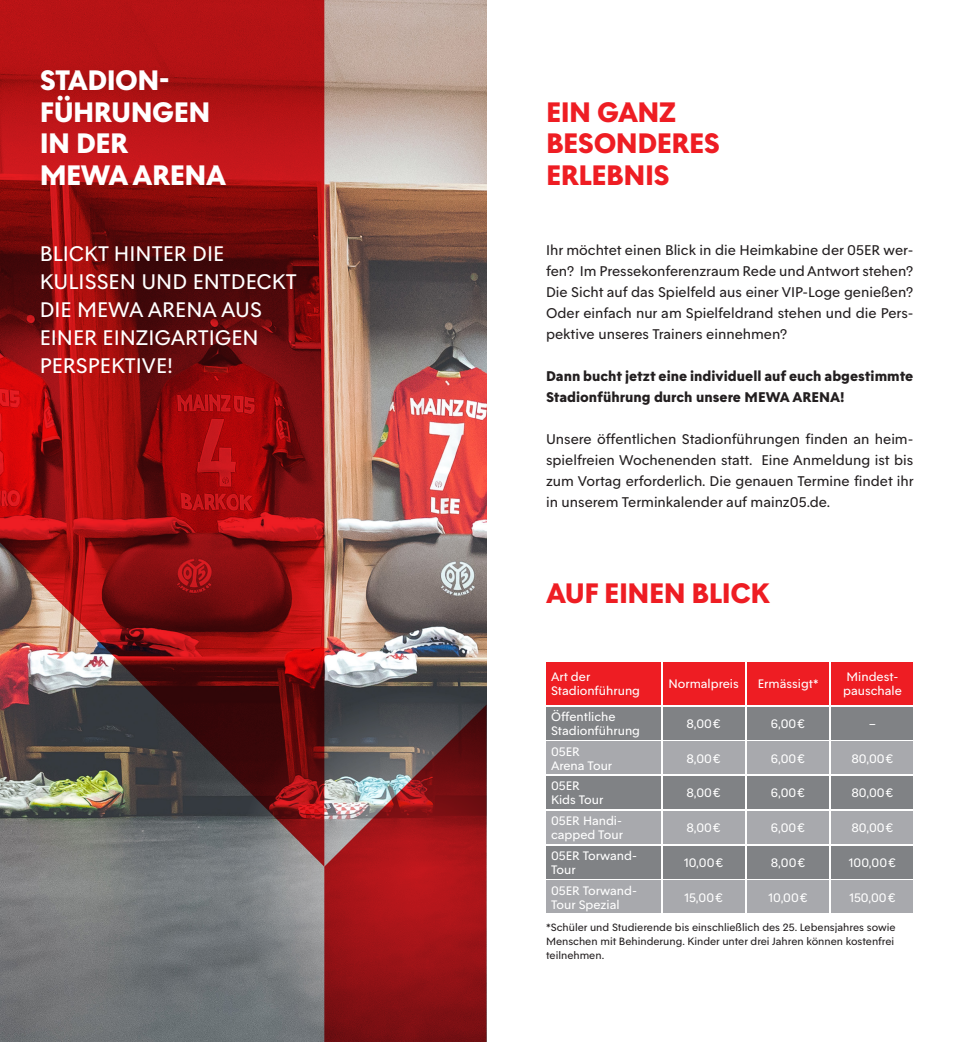
<style>
.page{position:relative;width:973px;height:1042px;background:#fff}
.page>*{position:absolute;margin:0;border:0;box-sizing:border-box;transform-origin:0 0}
.t1{font:700 28px/31.5px "M05 Text";letter-spacing:-.02em;color:#ee1d23}
.t2{font:700 28px/31.5px "M05 Text";letter-spacing:-.02em;color:#fff}
.t3{font:21px/28px "M05 Text";color:#fff}
.t4{font:14px/21px "M05 Text";color:#231f20;text-align:justify}
.t5{font:700 14px/21px "M05 Text";color:#231f20}
.t6{font:12.25px/14px "M05 Text";color:#fff}
.t7{font:10.5px/14px "M05 Text";color:#231f20}
</style>
<div class="page">
<img style="left:0;top:0;width:486px;height:1042px">
<svg style="left:235px;top:690px;width:367px;height:352px"></svg>
<svg style="left:324px;top:704px;width:162px;height:338px"></svg>
<svg style="left:0;top:0;width:324px;height:866px"></svg>
<div style="left:831px;top:662px;width:82px;height:42px;background:#ee1d23"></div>
<div style="left:546px;top:662px;width:114px;height:42px;background:#ee1d23"></div>
<div style="left:747px;top:662px;width:81px;height:42px;background:#ee1d23"></div>
<div style="left:662px;top:662px;width:82px;height:42px;background:#ee1d23"></div>
<div style="left:546px;top:707px;width:114px;height:32px;background:#808285"></div>
<div style="left:662px;top:707px;width:82px;height:32px;background:#808285"></div>
<div style="left:747px;top:707px;width:81px;height:32px;background:#808285"></div>
<div style="left:831px;top:707px;width:82px;height:32px;background:#808285"></div>
<div style="left:546px;top:776px;width:114px;height:33px;background:#808285"></div>
<div style="left:662px;top:776px;width:82px;height:33px;background:#808285"></div>
<div style="left:747px;top:776px;width:81px;height:33px;background:#808285"></div>
<div style="left:831px;top:776px;width:82px;height:33px;background:#808285"></div>
<div style="left:546px;top:846px;width:114px;height:32px;background:#808285"></div>
<div style="left:662px;top:846px;width:82px;height:32px;background:#808285"></div>
<div style="left:747px;top:846px;width:81px;height:32px;background:#808285"></div>
<div style="left:831px;top:846px;width:82px;height:32px;background:#808285"></div>
<div style="left:546px;top:742px;width:114px;height:32px;background:#a8a9ad"></div>
<div style="left:662px;top:742px;width:82px;height:32px;background:#a8a9ad"></div>
<div style="left:747px;top:742px;width:81px;height:32px;background:#a8a9ad"></div>
<div style="left:831px;top:742px;width:82px;height:32px;background:#a8a9ad"></div>
<div style="left:546px;top:811px;width:114px;height:32px;background:#a8a9ad"></div>
<div style="left:662px;top:811px;width:82px;height:32px;background:#a8a9ad"></div>
<div style="left:747px;top:811px;width:81px;height:32px;background:#a8a9ad"></div>
<div style="left:831px;top:811px;width:82px;height:32px;background:#a8a9ad"></div>
<div style="left:546px;top:880px;width:114px;height:33px;background:#a8a9ad"></div>
<div style="left:662px;top:880px;width:82px;height:33px;background:#a8a9ad"></div>
<div style="left:747px;top:880px;width:81px;height:33px;background:#a8a9ad"></div>
<div style="left:831px;top:880px;width:82px;height:33px;background:#a8a9ad"></div>
<h1 class="t2" style="left:40px;top:64px;width:188px">STADION-<br>FÜHRUNGEN<br>IN DER<br>MEWA ARENA</h1>
<h1 class="t1" style="left:546px;top:95px;width:176px">EIN GANZ<br>BESONDERES<br>ERLEBNIS</h1>
<h2 class="t3" style="left:40px;top:239px;width:258px">BLICKT HINTER DIE<br>KULISSEN UND ENTDECKT<br>DIE MEWA ARENA AUS<br>EINER EINZIGARTIGEN<br>PERSPEKTIVE!</h2>
<p class="t4" style="left:546px;top:240px;width:369px">Ihr möchtet einen Blick in die Heimkabine der 05ER wer&shy;fen? Im Pressekonferenzraum Rede und Antwort stehen?<br>Die Sicht auf das Spielfeld aus einer VIP-Loge genießen?<br>Oder einfach nur am Spielfeldrand stehen und die Pers&shy;pektive unseres Trainers einnehmen?</p>
<p class="t5" style="left:546px;top:365px;width:369px">Dann bucht jetzt eine individuell auf euch abgestimmte<br>Stadionführung durch unsere MEWA ARENA!</p>
<p class="t4" style="left:546px;top:429px;width:369px">Unsere öffentlichen Stadionführungen finden an heim&shy;spielfreien Wochenenden statt. Eine Anmeldung ist bis zum Vortag erforderlich. Die genauen Termine findet ihr in unserem Terminkalender auf mainz05.de.</p>
<h1 class="t1" style="left:546px;top:576px;width:225px">AUF EINEN BLICK</h1>
<p class="t6" style="left:551px;top:670px;width:91px">Art der<br>Stadionführung</p>
<p class="t6" style="left:668px;top:677px;width:72px">Normalpreis</p>
<p class="t6" style="left:757px;top:677px;width:62px">Ermässigt*</p>
<p class="t6" style="left:551px;top:709px;width:91px">Öffentliche<br>Stadionführung</p>
<p class="t6" style="left:686px;top:716px;width:36px">8,00€</p>
<p class="t6" style="left:770px;top:716px;width:36px">6,00€</p>
<p class="t6" style="left:868px;top:716px;width:9px">–</p>
<p class="t6" style="left:842px;top:670px;width:60px">Mindest&shy;pauschale</p>
<p class="t6" style="left:551px;top:744px;width:63px">05ER<br>Arena Tour</p>
<p class="t6" style="left:686px;top:751px;width:36px">8,00€</p>
<p class="t6" style="left:770px;top:751px;width:36px">6,00€</p>
<p class="t6" style="left:851px;top:751px;width:44px">80,00€</p>
<p class="t6" style="left:551px;top:779px;width:54px">05ER<br>Kids Tour</p>
<p class="t6" style="left:686px;top:786px;width:36px">8,00€</p>
<p class="t6" style="left:770px;top:786px;width:36px">6,00€</p>
<p class="t6" style="left:851px;top:786px;width:44px">80,00€</p>
<p class="t6" style="left:551px;top:814px;width:73px">05ER Handi&shy;capped Tour</p>
<p class="t6" style="left:686px;top:821px;width:36px">8,00€</p>
<p class="t6" style="left:770px;top:821px;width:36px">6,00€</p>
<p class="t6" style="left:851px;top:821px;width:44px">80,00€</p>
<p class="t6" style="left:551px;top:848px;width:87px">05ER Torwand-<br>Tour</p>
<p class="t6" style="left:684px;top:855px;width:41px">10,00€</p>
<p class="t6" style="left:770px;top:855px;width:36px">8,00€</p>
<p class="t6" style="left:848px;top:855px;width:49px">100,00€</p>
<p class="t6" style="left:551px;top:883px;width:87px">05ER Torwand-<br>Tour Spezial</p>
<p class="t6" style="left:684px;top:890px;width:40px">15,00€</p>
<p class="t6" style="left:768px;top:890px;width:41px">10,00€</p>
<p class="t6" style="left:849px;top:890px;width:48px">150,00€</p>
<p class="t7" style="left:546px;top:920px;width:351px">*Schüler und Studierende bis einschließlich des 25. Lebensjahres sowie<br>Menschen mit Behinderung. Kinder unter drei Jahren können kostenfrei teilnehmen.</p>
</div>
